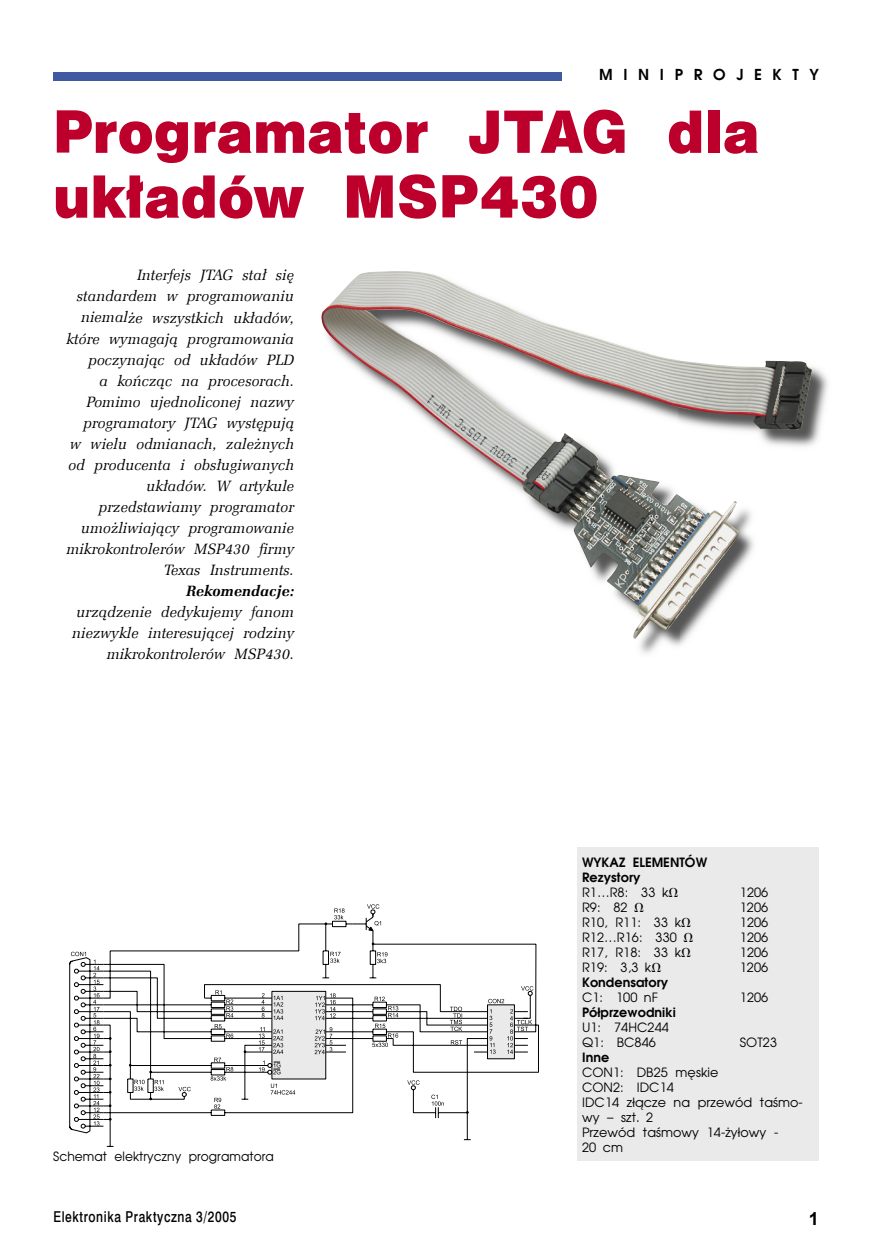
<style>
.page{position:relative;width:872px;height:1255px;background:#fff}
.page>*{position:absolute;margin:0;border:0;box-sizing:border-box;transform-origin:0 0}
.t1{font:54px/64.8px "Swis 721 Blk 2 EU";letter-spacing:.005em;color:#bd002b}
.t2{font:700 18px "Arial";color:#000}
.t3{font:italic 15px/21px "Zapf Ellipt EU";letter-spacing:.005em;color:#000;text-align:right}
.t4{font:15px "Swis 721 Md EU";letter-spacing:.05em;color:#000;scale:.8 1}
.t5{font:italic 700 15px "Zapf Ellipt EU";letter-spacing:.005em;color:#000}
.t6{font:700 15px "Avalon";color:#000}
.t7{font:12.75px/15px "Avalon";letter-spacing:.005em;color:#000}
.t8{font:700 12.75px/15px "Avalon";letter-spacing:.005em;color:#000}
.t9{font:12.75px "Avalon";letter-spacing:.005em;color:#000;scale:.96 1}
.s1{font-weight:400}
.s2{font-family:"Math With Greek";font-weight:400}
.s3{font-family:"Math With Greek"}
</style>
<div class="page">
<img style="left:634px;top:367px;width:194px;height:287px">
<img style="left:321px;top:271px;width:491px;height:367px">
<div style="left:578px;top:847px;width:241px;height:313px;background:#eaeaea"></div>
<svg style="left:107px;top:909px;width:364px;height:237px"></svg>
<svg style="left:204px;top:913px;width:335px;height:226px"></svg>
<svg style="left:367px;top:904px;width:12px;height:4px"></svg>
<svg style="left:334px;top:908px;width:10px;height:11px"></svg>
<svg style="left:368px;top:920px;width:13px;height:11px"></svg>
<svg style="left:330px;top:951px;width:10px;height:11px"></svg>
<svg style="left:377px;top:952px;width:10px;height:11px"></svg>
<svg style="left:374px;top:996px;width:11px;height:4px"></svg>
<svg style="left:388px;top:1006px;width:10px;height:11px"></svg>
<svg style="left:375px;top:1023px;width:10px;height:4px"></svg>
<svg style="left:407px;top:965px;width:126px;height:168px"></svg>
<svg style="left:372px;top:1033px;width:26px;height:13px"></svg>
<svg style="left:69px;top:950px;width:42px;height:183px"></svg>
<svg style="left:178px;top:1086px;width:13px;height:5px"></svg>
<svg style="left:214px;top:1097px;width:7px;height:11px"></svg>
<svg style="left:134px;top:1079px;width:11px;height:11px"></svg>
<svg style="left:154px;top:1079px;width:10px;height:11px"></svg>
<svg style="left:271px;top:1083px;width:24px;height:11px"></svg>
<svg style="left:215px;top:990px;width:18px;height:27px"></svg>
<svg style="left:215px;top:1024px;width:18px;height:13px"></svg>
<svg style="left:211px;top:1057px;width:22px;height:23px"></svg>
<svg style="left:261px;top:993px;width:3px;height:24px"></svg>
<svg style="left:259px;top:1026px;width:6px;height:25px"></svg>
<svg style="left:259px;top:1060px;width:6px;height:11px"></svg>
<svg style="left:315px;top:993px;width:21px;height:27px"></svg>
<svg style="left:314px;top:1026px;width:18px;height:28px"></svg>
<svg style="left:274px;top:995px;width:9px;height:24px"></svg>
<svg style="left:273px;top:1029px;width:10px;height:24px"></svg>
<svg style="left:273px;top:1061px;width:7px;height:13px"></svg>
<div style="left:53px;top:72px;width:508px;height:9px;background:#3e5ba1"></div>
<p class="t6" style="left:599px;top:65px;width:221px">M I N I P R O J E K T Y</p>
<h1 class="t1" style="left:53px;top:104px;width:707px">Programator JTAG dla układów MSP430</h1>
<p class="t3" style="left:66px;top:265px;width:229px">Interfejs JTAG stał się standardem w programowaniu niemalże wszystkich układów, które wymagają programowania poczynając od układów PLD<br>a kończąc na procesorach.<br>Pomimo ujednoliconej nazwy programatory JTAG występują<br>w wielu odmianach, zależnych od producenta i obsługiwanych układów. W artykule przedstawiamy programator umożliwiający programowanie mikrokontrolerów MSP430 firmy<br>Texas Instruments.</p>
<p class="t5" style="left:186px;top:581px;width:110px">Rekomendacje:</p>
<p class="t3" style="left:72px;top:601px;width:223px">urządzenie dedykujemy fanom niezwykle interesującej rodziny mikrokontrolerów MSP430.</p>
<p class="t9" style="left:53px;top:1148px;width:231px">Schemat elektryczny programatora</p>
<p class="t8" style="left:582px;top:854px;width:127px">WYKAZ ELEMENTÓW<br>Rezystory<br><span class="s1">R1…R8: 33 k</span><span class="s2">V</span></p>
<p class="t7" style="left:740px;top:884px;width:30px">1206</p>
<p class="t7" style="left:582px;top:899px;width:63px">R9: 82 <span class="s3">V</span></p>
<p class="t7" style="left:740px;top:899px;width:30px">1206</p>
<p class="t7" style="left:582px;top:914px;width:110px">R10, R11: 33 k<span class="s3">V</span></p>
<p class="t7" style="left:740px;top:914px;width:30px">1206</p>
<p class="t7" style="left:582px;top:929px;width:113px">R12…R16: 330 <span class="s3">V</span></p>
<p class="t7" style="left:740px;top:929px;width:30px">1206</p>
<p class="t7" style="left:582px;top:944px;width:110px">R17, R18: 33 k<span class="s3">V</span></p>
<p class="t7" style="left:740px;top:944px;width:30px">1206</p>
<p class="t7" style="left:582px;top:959px;width:81px">R19: 3,3 k<span class="s3">V</span></p>
<p class="t7" style="left:740px;top:959px;width:30px">1206</p>
<p class="t8" style="left:582px;top:974px;width:88px">Kondensatory</p>
<p class="t7" style="left:582px;top:989px;width:77px">C1: 100 nF</p>
<p class="t7" style="left:740px;top:989px;width:30px">1206</p>
<p class="t8" style="left:582px;top:1004px;width:95px">Półprzewodniki</p>
<p class="t7" style="left:582px;top:1019px;width:88px">U1: 74HC244<br>Q1: BC846</p>
<p class="t7" style="left:740px;top:1034px;width:39px">SOT23</p>
<p class="t8" style="left:582px;top:1049px;width:29px">Inne</p>
<p class="t7" style="left:582px;top:1064px;width:222px">CON1: DB25 męskie<br>CON2: IDC14<br>IDC14 złącze na przewód taśmo&shy;wy – szt. 2<br>Przewód taśmowy 14-żyłowy -<br>20 cm</p>
<p class="t4" style="left:53px;top:1207px;width:230px">Elektronika Praktyczna 3/2005</p>
<p class="t2" style="left:808px;top:1206px;width:12px">1</p>
</div>
